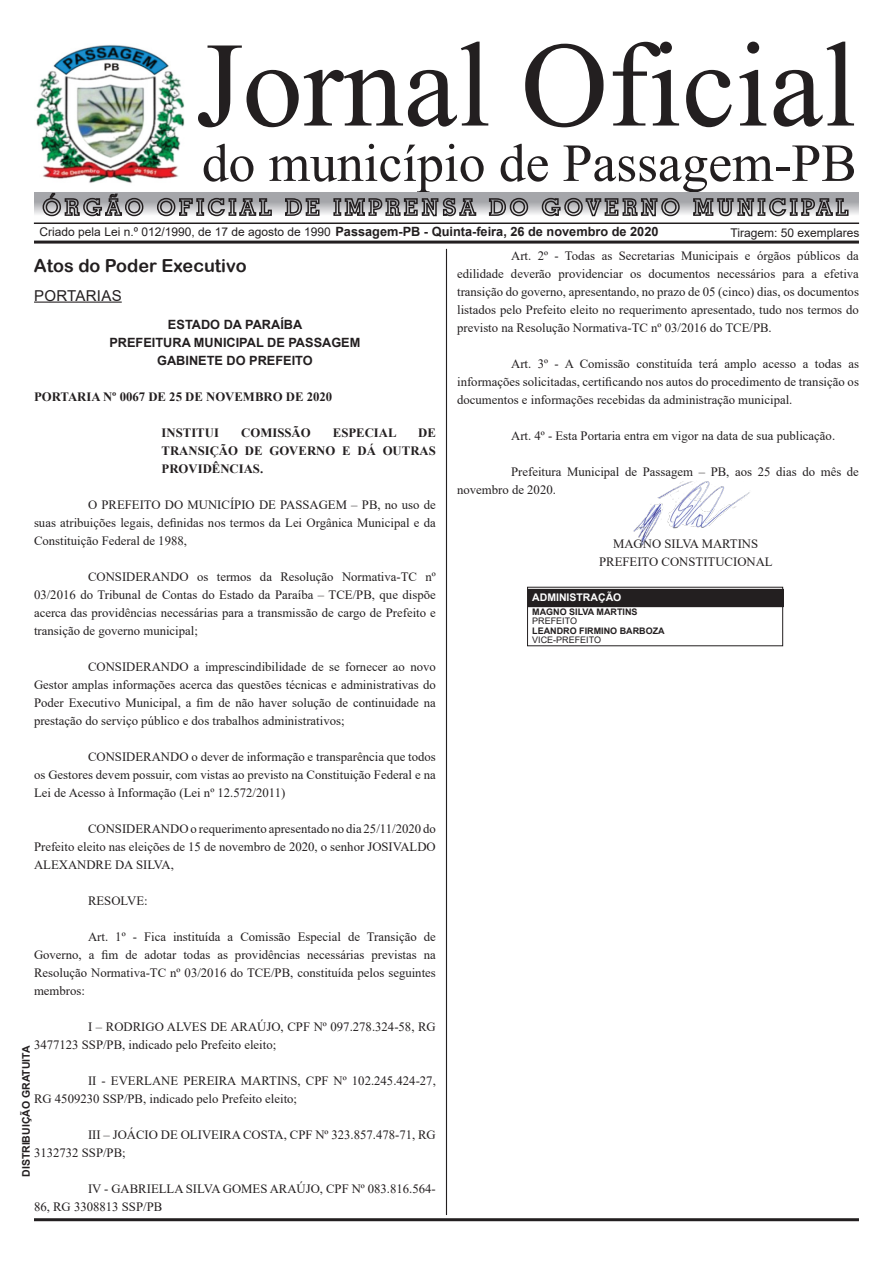
<style>
.page{position:relative;width:893px;height:1263px;background:#fff}
.page>*{position:absolute;margin:0;border:0;box-sizing:border-box;transform-origin:0 0}
.t1{font:156.15px "Kokila";color:#231f20}
.t2{font:69.15px "Kokila";color:#231f20}
.t3{font:18px "Arial Rounded MT Bold";color:#231f20}
.t4{font:15px "Arial";letter-spacing:.02em;color:#231f20}
.t5{font:12.75px/18px "Times New Roman";color:#231f20;text-align:justify}
.t6{font:700 12.75px/18px "Times New Roman";color:#231f20;text-align:justify}
.t7{font:700 12.75px "Arial";color:#231f20}
.t8{font:12px "Arial";color:#231f20}
.t9{font:700 10.5px "Arial";color:#231f20}
.t10{font:700 10.5px "Arial";color:#fff}
.t11{font:700 9px "Arial";color:#231f20}
.t12{font:9px "Arial";color:#231f20}
.s1{font-weight:700;font-size:12.75px}
</style>
<div class="page">
<img style="left:36px;top:45px;width:149px;height:138px">
<hr style="left:34px;top:1218px;width:825px;height:3px;background:#231f20">
<hr style="left:446px;top:249px;width:1px;height:966px;background:#231f20">
<hr style="left:34px;top:241px;width:825px;height:3px;background:#231f20">
<svg style="left:34px;top:192px;width:825px;height:22px;fill:#a5a6aa"></svg>
<svg style="left:42px;top:192px;width:102px;height:25px"></svg>
<svg style="left:156px;top:197px;width:117px;height:20px"></svg>
<svg style="left:284px;top:197px;width:36px;height:19px"></svg>
<svg style="left:333px;top:193px;width:144px;height:24px"></svg>
<svg style="left:488px;top:197px;width:41px;height:20px"></svg>
<svg style="left:541px;top:197px;width:140px;height:20px"></svg>
<svg style="left:692px;top:193px;width:157px;height:24px"></svg>
<hr style="left:34px;top:222px;width:825px;height:2px;background:#231f20">
<hr style="left:34px;top:302px;width:88px;height:1px;background:#231f20">
<div style="left:528px;top:589px;width:255px;height:18px;background:#231f20"></div>
<img style="left:633px;top:481px;width:117px;height:64px">
<p class="t1" style="left:195px;top:-8px;width:662px">Jornal Oficial</p>
<p class="t2" style="left:202px;top:122px;width:656px">do município de Passagem-PB</p>
<p class="t8" style="left:40px;top:223px;width:620px">Criado pela Lei n.º 012/1990, de 17 de agosto de 1990 <span class="s1">Passagem-PB - Quinta-feira, 26 de novembro de 2020</span></p>
<p class="t8" style="left:730px;top:224px;width:130px">Tiragem: 50 exemplares</p>
<p class="t3" style="left:34px;top:255px;width:214px">Atos do Poder Executivo</p>
<p class="t4" style="left:34px;top:285px;width:89px">PORTARIAS</p>
<p class="t7" style="left:168px;top:316px;width:136px">ESTADO DA PARAÍBA</p>
<p class="t7" style="left:109px;top:334px;width:253px">PREFEITURA MUNICIPAL DE PASSAGEM</p>
<p class="t7" style="left:157px;top:352px;width:157px">GABINETE DO PREFEITO</p>
<p class="t6" style="left:34px;top:388px;width:300px">PORTARIA Nº 0067 DE 25 DE NOVEMBRO DE 2020</p>
<p class="t6" style="left:162px;top:424px;width:59px">INSTITUI</p>
<p class="t6" style="left:241px;top:424px;width:71px">COMISSÃO</p>
<p class="t6" style="left:333px;top:424px;width:65px">ESPECIAL</p>
<p class="t6" style="left:162px;top:424px;width:276px;text-indent:257px">DE TRANSIÇÃO DE GOVERNO E DÁ OUTRAS PROVIDÊNCIAS.</p>
<p class="t5" style="left:34px;top:496px;width:403px;text-indent:54px">O PREFEITO DO MUNICÍPIO DE PASSAGEM – PB, no uso de suas atribuições legais, definidas nos termos da Lei Orgânica Municipal e da Constituição Federal de 1988,</p>
<p class="t5" style="left:34px;top:568px;width:403px;text-indent:54px">CONSIDERANDO os termos da Resolução Normativa-TC nº 03/2016 do Tribunal de Contas do Estado da Paraíba – TCE/PB, que dispõe acerca das providências necessárias para a transmissão de cargo de Prefeito e transição de governo municipal;</p>
<p class="t5" style="left:34px;top:658px;width:403px;text-indent:54px">CONSIDERANDO a imprescindibilidade de se fornecer ao novo Gestor amplas informações acerca das questões técnicas e administrativas do Poder Executivo Municipal, a fim de não haver solução de continuidade na prestação do serviço público e dos trabalhos administrativos;</p>
<p class="t5" style="left:34px;top:748px;width:403px;text-indent:54px">CONSIDERANDO o dever de informação e transparência que todos os Gestores devem possuir, com vistas ao previsto na Constituição Federal e na Lei de Acesso à Informação (Lei nº 12.572/2011)</p>
<p class="t5" style="left:34px;top:820px;width:403px;text-indent:54px">CONSIDERANDO o requerimento apresentado no dia 25/11/2020 do Prefeito eleito nas eleições de 15 de novembro de 2020, o senhor JOSIVALDO ALEXANDRE DA SILVA,</p>
<p class="t5" style="left:88px;top:892px;width:61px">RESOLVE:</p>
<p class="t5" style="left:34px;top:928px;width:403px;text-indent:54px">Art. 1º - Fica instituída a Comissão Especial de Transição de Governo, a fim de adotar todas as providências necessárias previstas na Resolução Normativa-TC nº 03/2016 do TCE/PB, constituída pelos seguintes membros:</p>
<p class="t5" style="left:34px;top:1018px;width:403px;text-indent:54px">I – RODRIGO ALVES DE ARAÚJO, CPF Nº 097.278.324-58, RG<br>3477123 SSP/PB, indicado pelo Prefeito eleito;</p>
<p class="t5" style="left:34px;top:1072px;width:403px;text-indent:54px">II - EVERLANE PEREIRA MARTINS, CPF Nº 102.245.424-27,<br>RG 4509230 SSP/PB, indicado pelo Prefeito eleito;</p>
<p class="t5" style="left:34px;top:1126px;width:403px;text-indent:54px">III – JOÁCIO DE OLIVEIRA COSTA, CPF Nº 323.857.478-71, RG<br>3132732 SSP/PB;</p>
<p class="t5" style="left:34px;top:1180px;width:403px;text-indent:54px">IV - GABRIELLA SILVA GOMES ARAÚJO, CPF Nº 083.816.564-<br>86, RG 3308813 SSP/PB</p>
<p class="t9" style="left:19px;top:1177px;width:133px;rotate:-90deg">DISTRIBUIÇÃO GRATUITA</p>
<p class="t5" style="left:457px;top:246px;width:403px;text-indent:54px">Art. 2º - Todas as Secretarias Municipais e órgãos públicos da edilidade deverão providenciar os documentos necessários para a efetiva transição do governo, apresentando, no prazo de 05 (cinco) dias, os documentos listados pelo Prefeito eleito no requerimento apresentado, tudo nos termos do previsto na Resolução Normativa-TC nº 03/2016 do TCE/PB.</p>
<p class="t5" style="left:457px;top:354px;width:403px;text-indent:54px">Art. 3º - A Comissão constituída terá amplo acesso a todas as informações solicitadas, certificando nos autos do procedimento de transição os documentos e informações recebidas da administração municipal.</p>
<p class="t5" style="left:511px;top:426px;width:326px">Art. 4º - Esta Portaria entra em vigor na data de sua publicação.</p>
<p class="t5" style="left:457px;top:462px;width:403px;text-indent:54px">Prefeitura Municipal de Passagem – PB, aos 25 dias do mês de novembro de 2020.</p>
<p class="t5" style="left:613px;top:534px;width:147px">MAGNO SILVA MARTINS</p>
<p class="t5" style="left:599px;top:552px;width:175px">PREFEITO CONSTITUCIONAL</p>
<p class="t10" style="left:532px;top:590px;width:91px">ADMINISTRAÇÃO</p>
<p class="t11" style="left:532px;top:605px;width:107px">MAGNO SILVA MARTINS</p>
<p class="t12" style="left:532px;top:614px;width:46px">PREFEITO</p>
<p class="t11" style="left:532px;top:625px;width:134px">LEANDRO FIRMINO BARBOZA</p>
<p class="t12" style="left:532px;top:634px;width:70px">VICE-PREFEITO</p>
</div>
